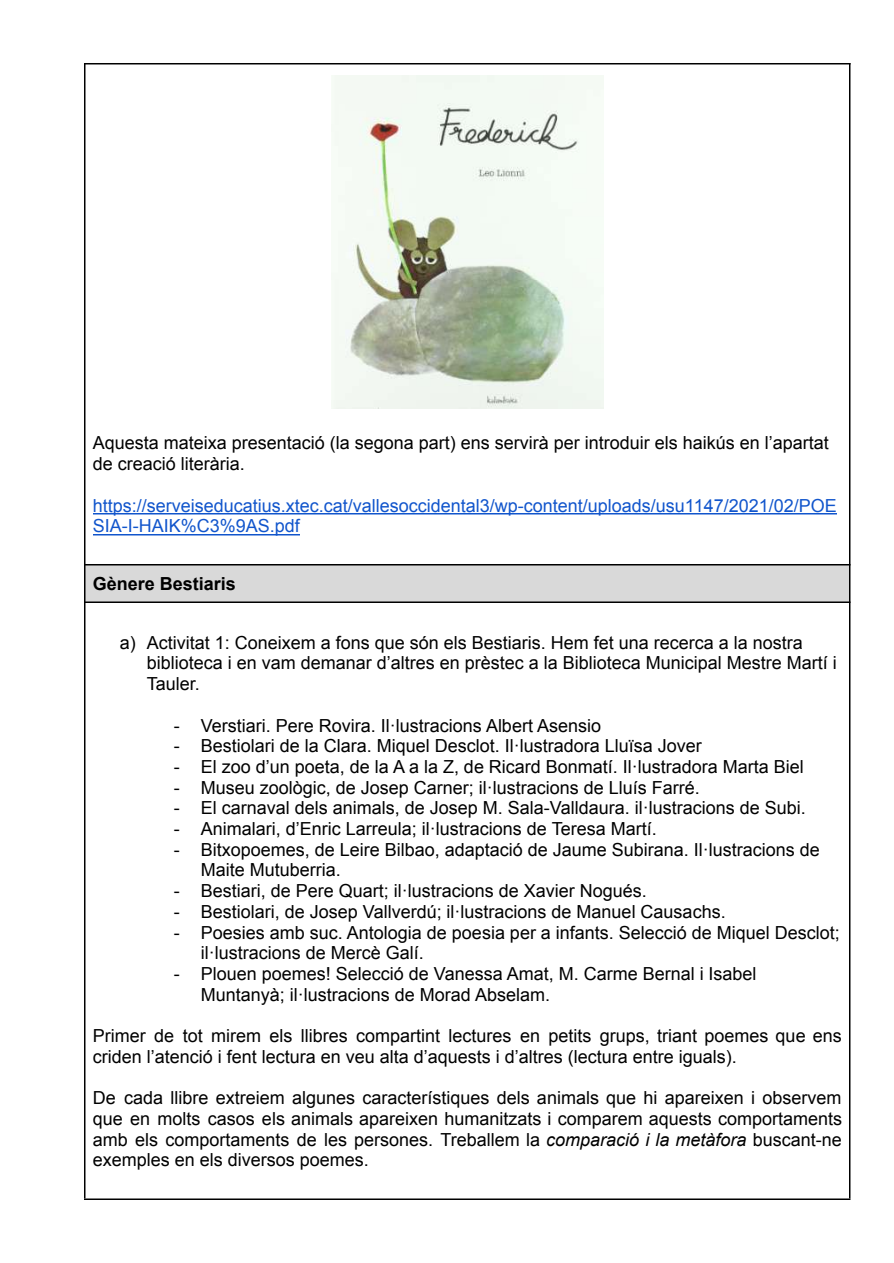
<style>
.page{position:relative;width:894px;height:1263px;background:#fff}
.page>*{position:absolute;margin:0;border:0;box-sizing:border-box;transform-origin:0 0}
.t1{font:18px/20.7px "Arial";color:#000}
.t2{font:18px/20.7px "Arial";color:#15c}
.t3{font:700 18px "Arial";color:#000}
.s1{font-style:italic}
</style>
<div class="page">
<div style="left:85px;top:564px;width:765px;height:39px;background:#d9d9d9"></div>
<hr style="left:93px;top:513px;width:744px;height:2px;background:#15c">
<hr style="left:93px;top:534px;width:207px;height:2px;background:#15c">
<hr style="left:84px;top:63px;width:1px;height:1135px;background:#000">
<hr style="left:849px;top:63px;width:2px;height:1135px;background:#000">
<hr style="left:84px;top:63px;width:766px;height:1px;background:#000">
<hr style="left:84px;top:564px;width:766px;height:1px;background:#000">
<hr style="left:84px;top:601px;width:766px;height:2px;background:#000">
<hr style="left:84px;top:1199px;width:766px;height:1px;background:#000">
<img style="left:332px;top:75px;width:271px;height:333px">
<p class="t1" style="left:93px;top:433px;width:737px">Aquesta mateixa presentació (la segona part) ens servirà per introduir els haikús en l’apartat de creació literària.</p>
<p class="t2" style="left:93px;top:495px;width:745px">https://serveiseducatius.xtec.cat/vallesoccidental3/wp-content/uploads/usu1147/2021/02/POE<br>SIA-I-HAIK%C3%9AS.pdf</p>
<p class="t3" style="left:93px;top:574px;width:144px">Gènere Bestiaris</p>
<p class="t1" style="left:147px;top:632px;width:691px;text-indent:-27px">a) Activitat 1: Coneixem a fons que són els Bestiaris. Hem fet una recerca a la nostra biblioteca i en vam demanar d’altres en prèstec a la Biblioteca Municipal Mestre Martí i<br>Tauler.</p>
<p class="t1" style="left:174px;top:715px;width:429px">- Verstiari. Pere Rovira. Il·lustracions Albert Asensio</p>
<p class="t1" style="left:174px;top:736px;width:529px">- Bestiolari de la Clara. Miquel Desclot. Il·lustradora Lluïsa Jover</p>
<p class="t1" style="left:174px;top:756px;width:631px">- El zoo d’un poeta, de la A a la Z, de Ricard Bonmatí. Il·lustradora Marta Biel</p>
<p class="t1" style="left:174px;top:777px;width:527px">- Museu zoològic, de Josep Carner; il·lustracions de Lluís Farré.</p>
<p class="t1" style="left:174px;top:798px;width:633px">- El carnaval dels animals, de Josep M. Sala-Valldaura. il·lustracions de Subi.</p>
<p class="t1" style="left:174px;top:818px;width:484px">- Animalari, d’Enric Larreula; il·lustracions de Teresa Martí.</p>
<p class="t1" style="left:201px;top:839px;width:620px;text-indent:-27px">- Bitxopoemes, de Leire Bilbao, adaptació de Jaume Subirana. Il·lustracions de<br>Maite Mutuberria.</p>
<p class="t1" style="left:174px;top:881px;width:474px">- Bestiari, de Pere Quart; il·lustracions de Xavier Nogués.</p>
<p class="t1" style="left:174px;top:901px;width:553px">- Bestiolari, de Josep Vallverdú; il·lustracions de Manuel Causachs.</p>
<p class="t1" style="left:201px;top:922px;width:641px;text-indent:-27px">- Poesies amb suc. Antologia de poesia per a infants. Selecció de Miquel Desclot; il·lustracions de Mercè Galí.</p>
<p class="t1" style="left:201px;top:963px;width:557px;text-indent:-27px">- Plouen poemes! Selecció de Vanessa Amat, M. Carme Bernal i Isabel<br>Muntanyà; il·lustracions de Morad Abselam.</p>
<p class="t1" style="left:93px;top:1025px;width:751px">Primer de tot mirem els llibres compartint lectures en petits grups, triant poemes que ens criden l’atenció i fent lectura en veu alta d’aquests i d’altres (lectura entre iguals).</p>
<p class="t1" style="left:93px;top:1088px;width:751px;text-align:justify">De cada llibre extreiem algunes característiques dels animals que hi apareixen i observem que en molts casos els animals apareixen humanitzats i comparem aquests comportaments amb els comportaments de les persones. Treballem la <span class="s1">comparació i la metàfora</span> buscant-ne exemples en els diversos poemes.</p>
</div>
